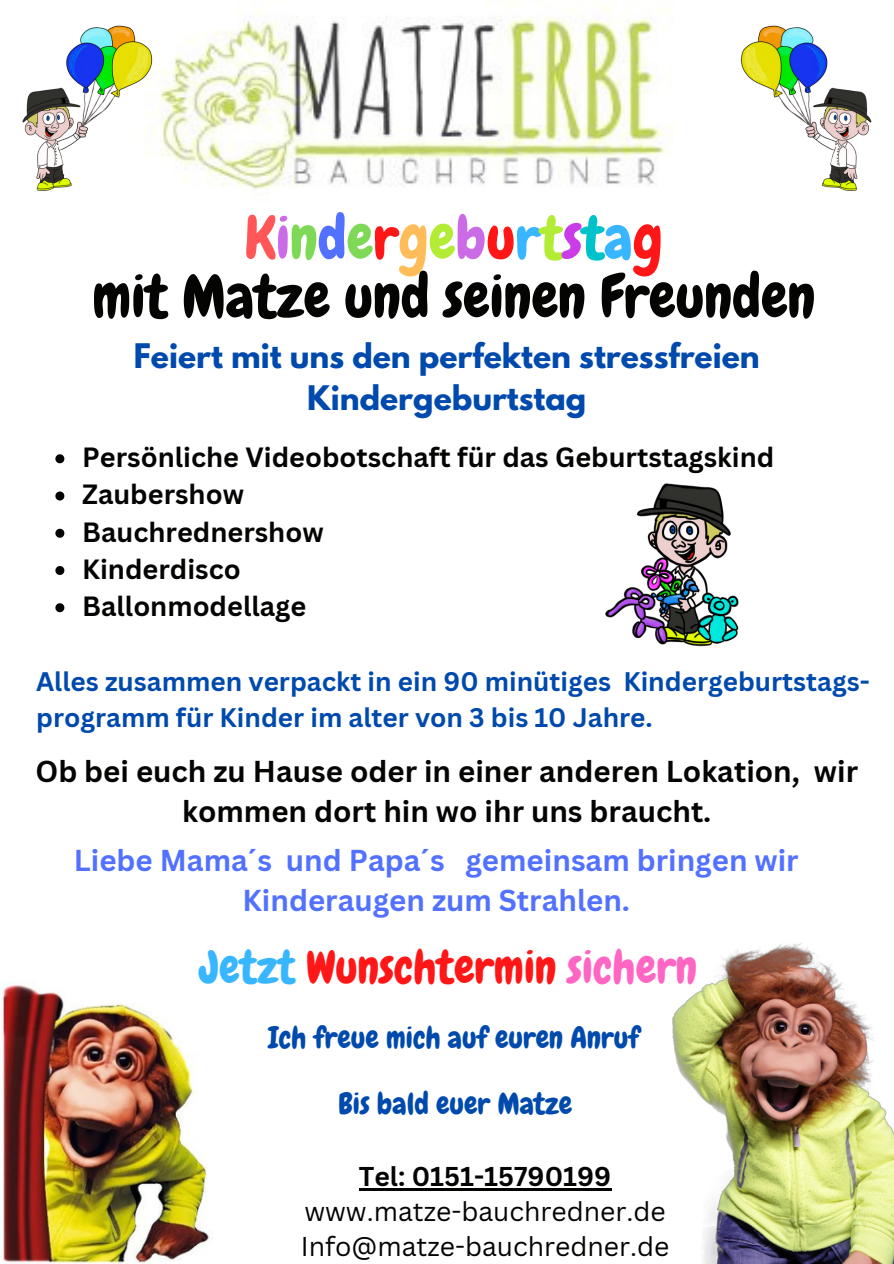
<style>
.page{position:relative;width:894px;height:1264px;background:#fff}
.page>*{position:absolute;margin:0;border:0;box-sizing:border-box;transform-origin:0 0}
.t1{font:59.4px/58.5px "Chewy";color:#040503;text-align:center}
.t2{font:45.9px "Chewy";color:#ff1616}
.t3{font:700 30px/41.7px "League Spartan";color:#004aad;text-align:center}
.t4{font:30px "Chewy";color:#004aad}
.t5{font:700 29.4px/40.5px "Canva Sans";color:#040503;text-align:center}
.t6{font:700 29.4px/40.5px "Canva Sans";color:#5271ff;text-align:center}
.t7{font:700 27.15px "Canva Sans";color:#040503}
.t8{font:26.55px/34.8px "Canva Sans";color:#040503;text-align:center}
.t9{font:700 26.1px/36px "Canva Sans";color:#004aad}
.s1{color:#ff5757}
.s2{color:#cb6ce6}
.s3{color:#7ed957}
.s4{color:#5271ff}
.s5{color:#ff1616}
.s6{color:#ffbd59}
.s7{color:#b2ec34}
.s8{color:#38b6ff}
.s9{color:#c93ce8}
.s10{color:#00c2cb}
.s11{color:#ff66c4}
.s12{font-weight:700}
</style>
<div class="page">
<img style="left:186px;top:1px;width:487px;height:188px">
<img style="left:22px;top:25px;width:164px;height:166px">
<img style="left:740px;top:25px;width:132px;height:166px">
<img style="left:605px;top:483px;width:134px;height:164px">
<img style="left:672px;top:943px;width:221px;height:320px">
<img style="left:2px;top:982px;width:207px;height:281px">
<svg style="left:55px;top:454px;width:9px;height:9px"></svg>
<svg style="left:55px;top:491px;width:9px;height:9px"></svg>
<svg style="left:55px;top:529px;width:9px;height:8px"></svg>
<svg style="left:55px;top:566px;width:9px;height:9px"></svg>
<svg style="left:55px;top:603px;width:9px;height:9px"></svg>
<hr style="left:358px;top:1188px;width:253px;height:2px;background:#040503">
<h3 class="t1" style="left:92px;top:209px;width:724px"><span class="s1">K</span><span class="s2">i</span><span class="s3">n</span><span class="s4">d</span><span class="s3">e</span><span class="s5">r</span><span class="s6">g</span><span class="s7">e</span><span class="s2">b</span><span class="s5">u</span><span class="s8">r</span><span class="s7">t</span><span class="s9">s</span><span class="s10">t</span><span class="s8">a</span><span class="s5">g<br></span>mit Matze und seinen Freunden</h3>
<h2 class="t3" style="left:134px;top:339px;width:627px">Feiert mit uns den perfekten stressfreien<br>Kindergeburtstag</h2>
<p class="t7" style="left:82px;top:438px;width:693px">Persönliche Videobotschaft für das Geburtstagskind</p>
<p class="t7" style="left:82px;top:475px;width:163px">Zaubershow</p>
<p class="t7" style="left:82px;top:512px;width:243px">Bauchrednershow</p>
<p class="t7" style="left:82px;top:550px;width:160px">Kinderdisco</p>
<h5 class="t7" style="left:82px;top:587px;width:225px">Ballonmodellage</h5>
<p class="t9" style="left:36px;top:662px;width:834px">Alles zusammen verpackt in ein 90 minütiges Kindergeburtstags&shy;programm für Kinder im alter von 3 bis 10 Jahre.</p>
<p class="t5" style="left:35px;top:750px;width:823px">Ob bei euch zu Hause oder in einer anderen Lokation, wir kommen dort hin wo ihr uns braucht.</p>
<h4 class="t6" style="left:74px;top:839px;width:726px">Liebe Mama´s und Papa´s gemeinsam bringen wir<br>Kinderaugen zum Strahlen.</h4>
<h4 class="t2" style="left:200px;top:938px;width:499px"><span class="s8">Jetzt</span> Wunschtermin <span class="s11">sichern</span></h4>
<p class="t4" style="left:268px;top:1018px;width:373px">Ich freue mich auf euren Anruf</p>
<p class="t4" style="left:338px;top:1084px;width:235px">Bis bald euer Matze</p>
<h3 class="t8" style="left:300px;top:1158px;width:370px"><span class="s12">Tel: 0151-15790199 </span>www.matze-bauchredner.de<br>Info@matze-bauchredner.de</h3>
</div>
